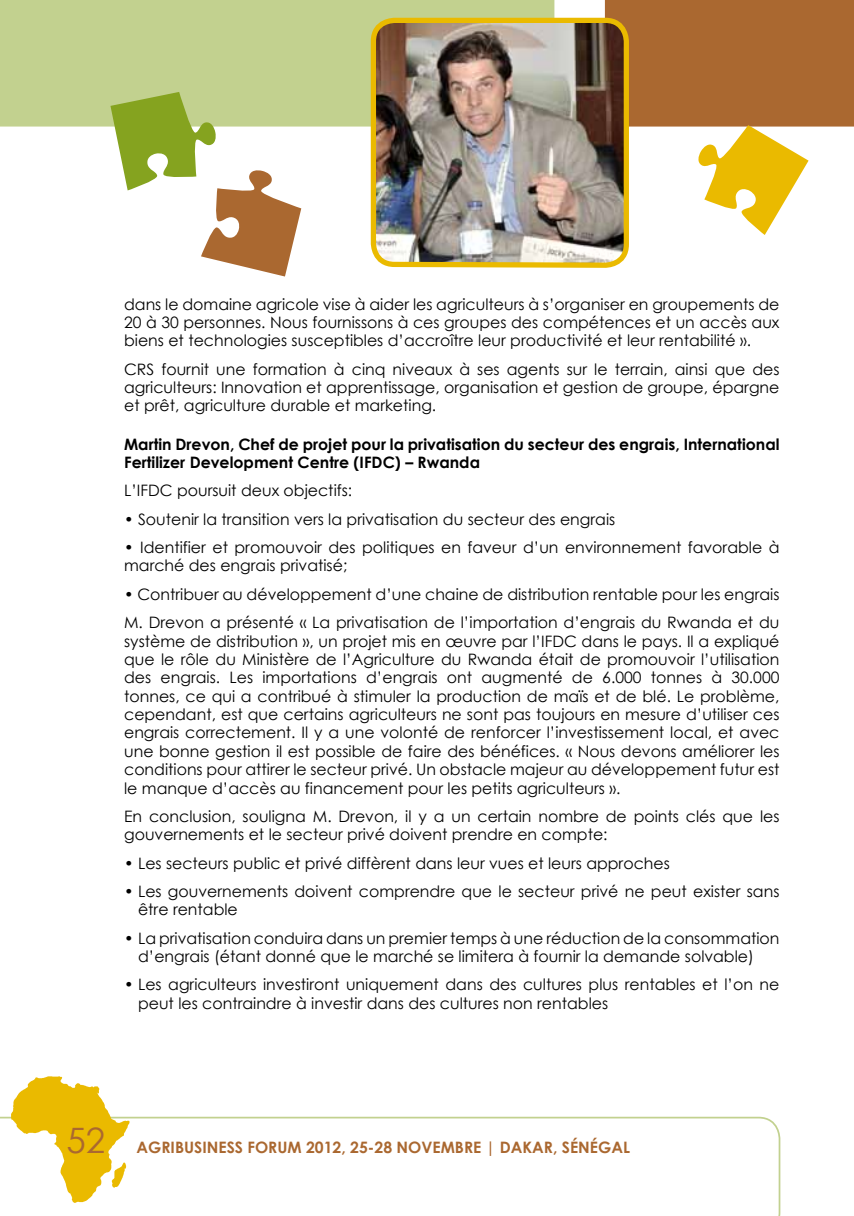
<style>
.page{position:relative;width:854px;height:1216px;background:#fff}
.page>*{position:absolute;margin:0;border:0;box-sizing:border-box;transform-origin:0 0}
.t1{font:35px "Century Gothic";color:#aa6830}
.t2{font:15.75px/18.4px "Century Gothic";color:#000}
.t3{font:700 15.75px/18.4px "Century Gothic";color:#000}
.t4{font:700 15.75px "Century Gothic";color:#aa6830}
</style>
<div class="page">
<svg style="left:0;top:1116px;width:781px;height:99px"></svg>
<div style="left:0;top:0;width:554px;height:126px;background:#c2d18f"></div>
<svg style="left:11px;top:1076px;width:118px;height:126px"></svg>
<img style="left:368px;top:15px;width:261px;height:253px">
<svg style="left:604px;top:0;width:249px;height:235px"></svg>
<svg style="left:110px;top:92px;width:191px;height:184px"></svg>
<p class="t2" style="left:124px;top:294px;width:656px;text-align:justify">dans le domaine agricole vise à aider les agriculteurs à s’organiser en groupements de 20 à 30 personnes. Nous fournissons à ces groupes des compétences et un accès aux biens et technologies susceptibles d’accroître leur productivité et leur rentabilité ».</p>
<p class="t2" style="left:124px;top:359px;width:656px;text-align:justify">CRS fournit une formation à cinq niveaux à ses agents sur le terrain, ainsi que des agriculteurs: Innovation et apprentissage, organisation et gestion de groupe, épargne et prêt, agriculture durable et marketing.</p>
<p class="t3" style="left:124px;top:434px;width:656px">Martin Drevon, Chef de projet pour la privatisation du secteur des engrais, International<br>Fertilizer Development Centre (IFDC) – Rwanda</p>
<p class="t2" style="left:124px;top:481px;width:229px">L’IFDC poursuit deux objectifs:</p>
<p class="t2" style="left:124px;top:509px;width:492px">• Soutenir la transition vers la privatisation du secteur des engrais</p>
<p class="t2" style="left:124px;top:538px;width:656px">• Identifier et promouvoir des politiques en faveur d’un environnement favorable à marché des engrais privatisé;</p>
<p class="t2" style="left:124px;top:579px;width:656px;line-height:28.3px">• Contribuer au développement d’une chaine de distribution rentable pour les engrais<br>M. Drevon a présenté « La privatisation de l’importation d’engrais du Rwanda et du</p>
<p class="t2" style="left:124px;top:631px;width:656px;text-align:justify">système de distribution », un projet mis en œuvre par l’IFDC dans le pays. Il a expliqué que le rôle du Ministère de l’Agriculture du Rwanda était de promouvoir l’utilisation des engrais. Les importations d’engrais ont augmenté de 6.000 tonnes à 30.000 tonnes, ce qui a contribué à stimuler la production de maïs et de blé. Le problème, cependant, est que certains agriculteurs ne sont pas toujours en mesure d’utiliser ces engrais correctement. Il y a une volonté de renforcer l’investissement local, et avec une bonne gestion il est possible de faire des bénéfices. « Nous devons améliorer les conditions pour attirer le secteur privé. Un obstacle majeur au développement futur est le manque d’accès au financement pour les petits agriculteurs ».</p>
<p class="t2" style="left:124px;top:806px;width:656px">En conclusion, souligna M. Drevon, il y a un certain nombre de points clés que les gouvernements et le secteur privé doivent prendre en compte:</p>
<p class="t2" style="left:124px;top:853px;width:547px">• Les secteurs public et privé diffèrent dans leur vues et leurs approches</p>
<p class="t2" style="left:138px;top:881px;width:642px;text-indent:-14px">• Les gouvernements doivent comprendre que le secteur privé ne peut exister sans être rentable</p>
<p class="t2" style="left:138px;top:928px;width:642px;text-indent:-14px">• La privatisation conduira dans un premier temps à une réduction de la consommation d’engrais (étant donné que le marché se limitera à fournir la demande solvable)</p>
<p class="t2" style="left:138px;top:975px;width:642px;text-indent:-14px">• Les agriculteurs investiront uniquement dans des cultures plus rentables et l’on ne peut les contraindre à investir dans des cultures non rentables</p>
<h1 class="t1" style="left:66px;top:1118px;width:40px">52</h1>
<p class="t4" style="left:136px;top:1137px;width:34px">AgriBusi</p>
<p class="t4" style="left:207px;top:1137px;width:73px">ness Forum</p>
<p class="t4" style="left:306px;top:1137px;width:322px">2012, 25-28 novembrE | dakar, sénégal</p>
</div>
